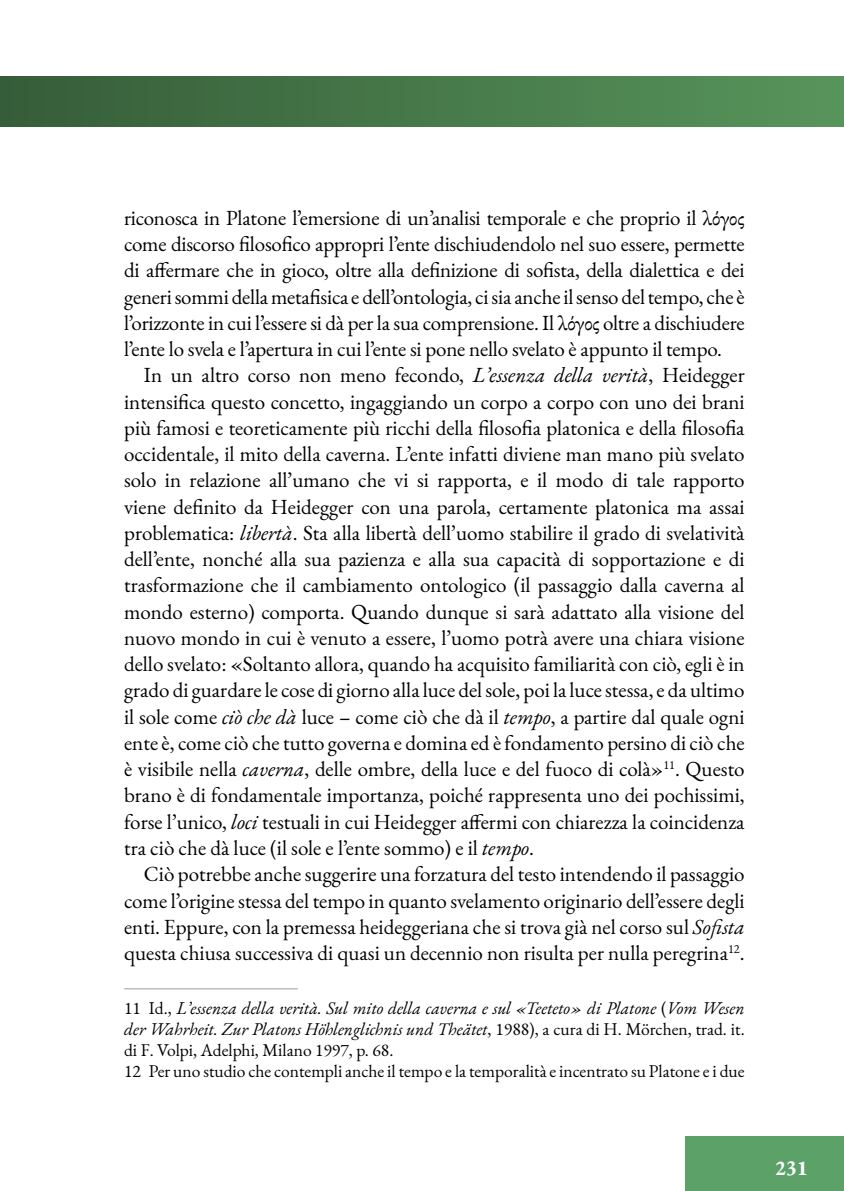
<style>
.page{position:relative;width:844px;height:1191px;background:#fff}
.page>*{position:absolute;margin:0;border:0;box-sizing:border-box;transform-origin:0 0}
.t1{font:21px/26.2px "EB Garamond";color:#000;text-align:justify}
.t2{font:700 21px "EB Garamond";color:#fff}
.t3{font:17.5px/21px "EB Garamond";color:#000}
.s1{font-style:italic}
</style>
<div class="page">
<div style="left:0;top:77px;width:843px;height:49px;background:linear-gradient(to right,#365d38,#57945b)"></div>
<div style="left:684px;top:1136px;width:159px;height:55px;background:#5ca268"></div>
<hr style="left:124px;top:988px;width:174px;height:1px;background:#9d9d9c">
<p class="t1" style="left:124px;top:205px;width:622px">riconosca in Platone l’emersione di un’analisi temporale e che proprio il λόγος come discorso filosofico appropri l’ente dischiudendolo nel suo essere, permette di affermare che in gioco, oltre alla definizione di sofista, della dialettica e dei generi sommi della metafisica e dell’ontologia, ci sia anche il senso del tempo, che è l’orizzonte in cui l’essere si dà per la sua comprensione. Il λόγος oltre a dischiudere l’ente lo svela e l’apertura in cui l’ente si pone nello svelato è appunto il tempo.</p>
<p class="t1" style="left:124px;top:362px;width:622px;text-indent:20px">In un altro corso non meno fecondo, <span class="s1">L’essenza della verità</span>, Heidegger intensifica questo concetto, ingaggiando un corpo a corpo con uno dei brani più famosi e teoreticamente più ricchi della filosofia platonica e della filosofia occidentale, il mito della caverna. L’ente infatti diviene man mano più svelato solo in relazione all’umano che vi si rapporta, e il modo di tale rapporto viene definito da Heidegger con una parola, certamente platonica ma assai problematica: <span class="s1">libertà</span>. Sta alla libertà dell’uomo stabilire il grado di svelatività dell’ente, nonché alla sua pazienza e alla sua capacità di sopportazione e di trasformazione che il cambiamento ontologico (il passaggio dalla caverna al mondo esterno) comporta. Quando dunque si sarà adattato alla visione del nuovo mondo in cui è venuto a essere, l’uomo potrà avere una chiara visione dello svelato: «Soltanto allora, quando ha acquisito familiarità con ciò, egli è in grado di guardare le cose di giorno alla luce del sole, poi la luce stessa, e da ultimo il sole come <span class="s1">ciò che dà</span> luce – come ciò che dà il <span class="s1">tempo</span>, a partire dal quale ogni ente è, come ciò che tutto governa e domina ed è fondamento persino di ciò che è visibile nella <span class="s1">caverna</span>, delle ombre, della luce e del fuoco di colà»<sup>11</sup>. Questo brano è di fondamentale importanza, poiché rappresenta uno dei pochissimi, forse l’unico, <span class="s1">loci</span> testuali in cui Heidegger affermi con chiarezza la coincidenza tra ciò che dà luce (il sole e l’ente sommo) e il <span class="s1">tempo</span>.</p>
<p class="t1" style="left:124px;top:861px;width:622px;text-indent:20px">Ciò potrebbe anche suggerire una forzatura del testo intendendo il passaggio come l’origine stessa del tempo in quanto svelamento originario dell’essere degli enti. Eppure, con la premessa heideggeriana che si trova già nel corso sul <span class="s1">Sofista </span>questa chiusa successiva di quasi un decennio non risulta per nulla peregrina<sup>12</sup>.</p>
<p class="t3" style="left:124px;top:997px;width:622px">11 Id., <span class="s1">L’essenza della verità. Sul mito della caverna e sul «Teeteto» di Platone</span> (<span class="s1">Vom Wesen der Wahrheit. Zur Platons Höhlenglichnis und Theätet</span>, 1988), a cura di H. Mörchen, trad. it. di F. Volpi, Adelphi, Milano 1997, p. 68.<br>12 Per uno studio che contempli anche il tempo e la temporalità e incentrato su Platone e i due</p>
<p class="t2" style="left:774px;top:1154px;width:35px">231</p>
</div>
